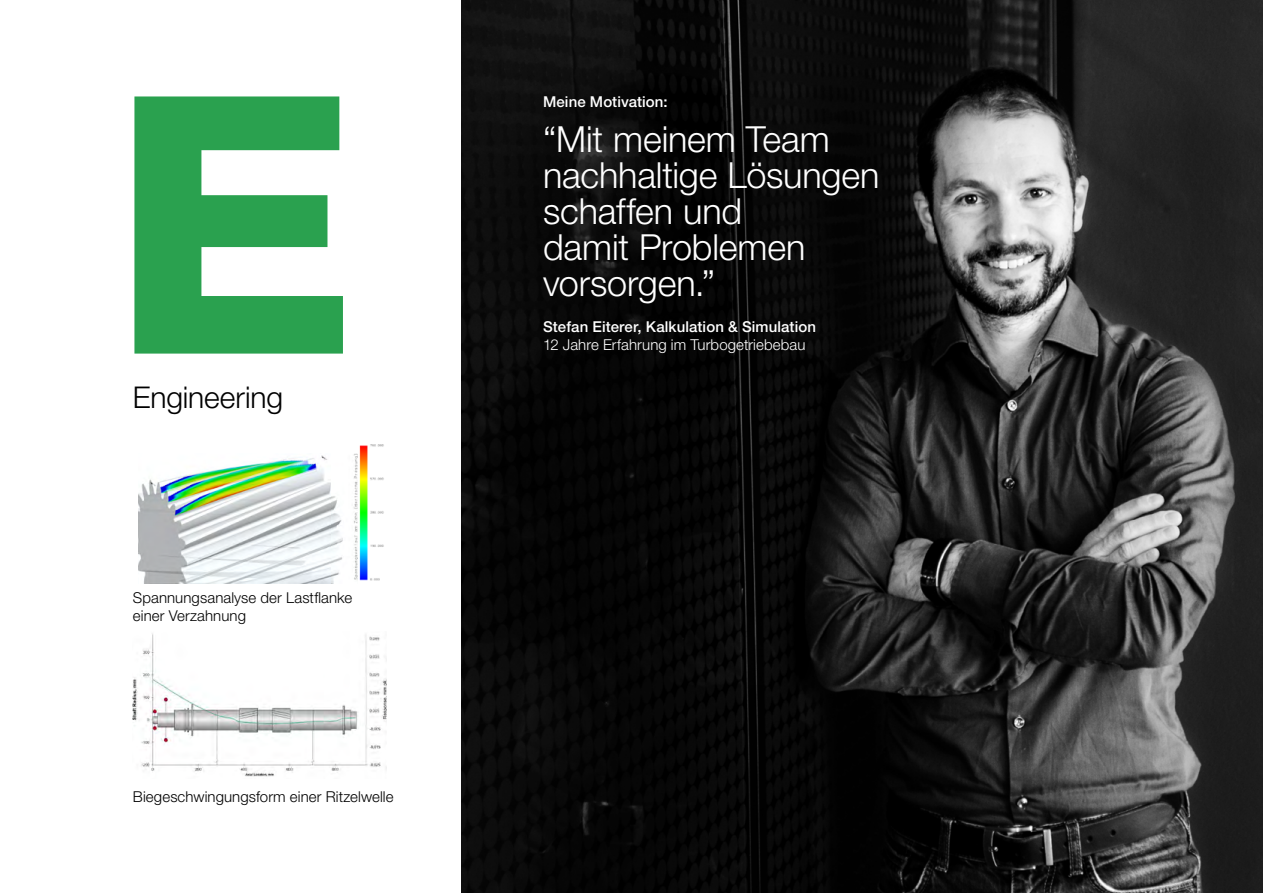
<style>
.page{position:relative;width:1263px;height:893px;background:#fff}
.page>*{position:absolute;margin:0;border:0;box-sizing:border-box;transform-origin:0 0}
.t1{font:800 360px "Helvetica Neue LT Std";color:#2aa14f}
.t2{font:300 36px/36px "Helvetica Neue LT Std";letter-spacing:-.005em;color:#fff}
.t3{font:300 30px "Helvetica Neue LT Std";letter-spacing:-.005em;color:#000}
.t4{font:300 15px/18px "Helvetica Neue LT Std";letter-spacing:.005em;color:#000}
.t5{font:500 15px "Helvetica Neue LT Std";letter-spacing:.005em;color:#fff}
.t6{font:300 15px "Helvetica Neue LT Std";letter-spacing:.005em;color:#fff}
</style>
<div class="page">
<img style="left:133px;top:633px;width:254px;height:144px">
<img style="left:139px;top:453px;width:219px;height:130px">
<img style="left:359px;top:444px;width:25px;height:137px">
<img style="left:461px;top:0;width:802px;height:893px">
<h1 class="t1" style="left:111px;top:11px;width:248px">E</h1>
<h3 class="t3" style="left:133px;top:379px;width:152px">Engineering</h3>
<p class="t4" style="left:133px;top:588px;width:221px">Spannungsanalyse der Lastflanke einer Verzahnung</p>
<p class="t4" style="left:133px;top:787px;width:262px">Biegeschwingungsform einer Ritzelwelle</p>
<p class="t5" style="left:543px;top:93px;width:126px">Meine Motivation:</p>
<h2 class="t2" style="left:543px;top:120px;width:338px">“Mit meinem Team nachhaltige Lösungen schaffen und<br>damit Problemen vorsorgen.”</h2>
<p class="t5" style="left:543px;top:317px;width:274px">Stefan Eiterer, Kalkulation &amp; Simulation</p>
<p class="t6" style="left:543px;top:335px;width:264px">12 Jahre Erfahrung im Turbogetriebebau</p>
</div>
